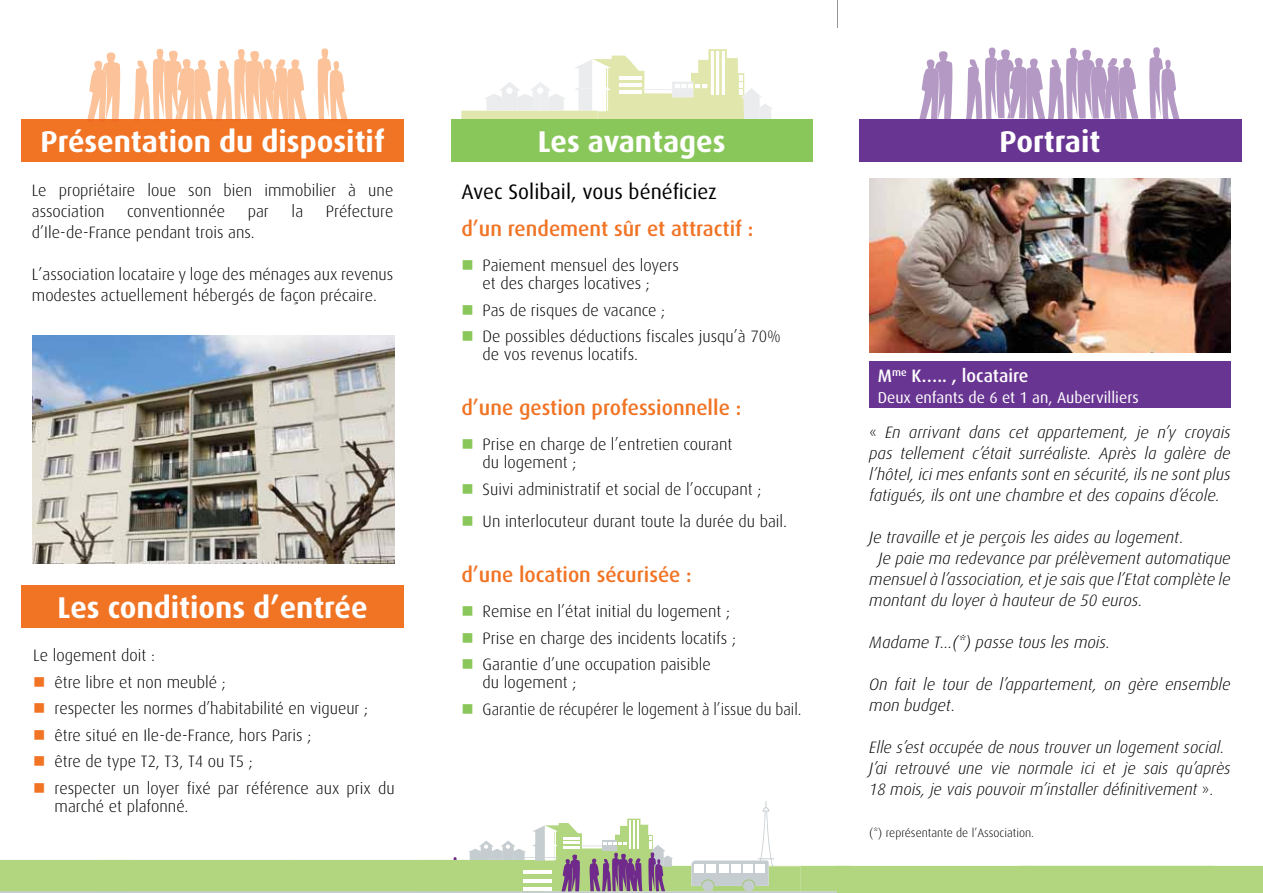
<style>
.page{position:relative;width:1263px;height:893px;background:#fff}
.page>*{position:absolute;margin:0;border:0;box-sizing:border-box;transform-origin:0 0}
.t1{font:700 30px "Dax OT";color:#fff}
.t2{font:500 21px "Dax OT";color:#f17324}
.t3{font:21px "Dax OT";color:#000}
.t4{font:500 18px "Dax OT";color:#fff}
.t5{font:300 16.5px/18px "Dax OT";color:#000}
.t6{font:italic 300 16.5px/21px "Dax OT";color:#000}
.t7{font:300 16.5px "Dax OT";color:#000;scale:.95 1}
.t8{font:15.75px "Dax OT";color:#fff}
.t9{font:300 12px "Dax OT";color:#000}
.s1{color:#8ac75b}
.s2{font-style:normal;font-size:15.75px}
.s3{color:#f17324}
</style>
<div class="page">
<svg style="left:0;top:801px;width:1263px;height:92px"></svg>
<svg style="left:837px;top:0;width:1px;height:27px"></svg>
<svg style="left:461px;top:49px;width:312px;height:70px"></svg>
<div style="left:451px;top:119px;width:361px;height:43px;background:#8ac75b"></div>
<img style="left:33px;top:335px;width:361px;height:229px">
<img style="left:869px;top:179px;width:362px;height:174px">
<svg style="left:919px;top:51px;width:34px;height:68px"></svg>
<svg style="left:1149px;top:47px;width:30px;height:72px"></svg>
<svg style="left:966px;top:48px;width:172px;height:71px"></svg>
<div style="left:21px;top:119px;width:383px;height:43px;background:#f17324"></div>
<div style="left:859px;top:119px;width:382px;height:43px;background:#693592"></div>
<div style="left:21px;top:585px;width:383px;height:42px;background:#f17324"></div>
<div style="left:869px;top:361px;width:362px;height:47px;background:#693592"></div>
<svg style="left:87px;top:52px;width:33px;height:67px"></svg>
<svg style="left:317px;top:48px;width:31px;height:71px"></svg>
<svg style="left:134px;top:49px;width:173px;height:70px"></svg>
<h1 class="t1" style="left:41px;top:125px;width:345px">Présentation du dispositif</h1>
<h1 class="t1" style="left:538px;top:125px;width:189px">Les avantages</h1>
<h1 class="t1" style="left:999px;top:125px;width:102px">Portrait</h1>
<p class="t5" style="left:32px;top:179px;width:363px;line-height:21px">Le propriétaire loue son bien immobilier à une association</p>
<p class="t3" style="left:461px;top:180px;width:257px">Avec Solibail, vous bénéficiez</p>
<p class="t2" style="left:461px;top:217px;width:294px">d’un rendement sûr et attractif :</p>
<p class="t5" style="left:461px;top:257px;width:219px;text-align:center"><span class="s1">■</span> Paiement mensuel des loyers et des charges locatives ;</p>
<p class="t5" style="left:461px;top:301px;width:205px"><span class="s1">■</span> Pas de risques de vacance ;</p>
<p class="t5" style="left:483px;top:328px;width:300px;text-indent:-21px"><span class="s1">■</span> De possibles déductions fiscales jusqu’à 70% de vos revenus locatifs.</p>
<p class="t2" style="left:461px;top:396px;width:281px">d’une gestion professionnelle :</p>
<p class="t5" style="left:483px;top:436px;width:251px;text-indent:-21px"><span class="s1">■</span> Prise en charge de l’entretien courant du logement ;</p>
<p class="t5" style="left:461px;top:480px;width:302px"><span class="s1">■</span> Suivi administratif et social de l’occupant ;</p>
<p class="t5" style="left:461px;top:513px;width:327px"><span class="s1">■</span> Un interlocuteur durant toute la durée du bail.</p>
<p class="t2" style="left:461px;top:563px;width:232px">d’une location sécurisée :</p>
<p class="t5" style="left:461px;top:603px;width:270px"><span class="s1">■</span> Remise en l’état initial du logement ;</p>
<p class="t5" style="left:461px;top:629px;width:276px"><span class="s1">■</span> Prise en charge des incidents locatifs ;</p>
<p class="t5" style="left:483px;top:656px;width:230px;text-indent:-21px"><span class="s1">■</span> Garantie d’une occupation paisible du logement ;</p>
<p class="t7" style="left:461px;top:700px;width:360px"><span class="s1">■</span> Garantie de récupérer le logement à l’issue du bail.</p>
<p class="t5" style="left:127px;top:202px;width:99px">conventionnée</p>
<p class="t5" style="left:248px;top:202px;width:23px">par</p>
<p class="t5" style="left:292px;top:202px;width:13px">la</p>
<p class="t5" style="left:326px;top:202px;width:69px">Préfecture</p>
<p class="t5" style="left:32px;top:223px;width:224px">d’Ile-de-France pendant trois ans.</p>
<p class="t5" style="left:32px;top:263px;width:363px;line-height:21px">L’association locataire y loge des ménages aux revenus modestes actuellement hébergés de façon précaire.</p>
<p class="t4" style="left:878px;top:366px;width:152px">M<sup>me</sup> K….. , locataire</p>
<p class="t8" style="left:878px;top:389px;width:262px">Deux enfants de 6 et 1 an, Aubervilliers</p>
<p class="t6" style="left:869px;top:421px;width:363px;text-align:justify"><span class="s2">«</span> En arrivant dans cet appartement, je n’y croyais pas tellement c’était surréaliste. Après la galère de l’hôtel, ici mes enfants sont en sécurité, ils ne sont plus fatigués, ils ont une chambre et des copains d’école.</p>
<p class="t6" style="left:869px;top:526px;width:316px">Je travaille et je perçois les aides au logement.</p>
<p class="t6" style="left:878px;top:548px;width:354px">Je paie ma redevance par prélèvement automatique</p>
<p class="t6" style="left:869px;top:569px;width:363px">mensuel à l’association, et je sais que l’Etat complète le</p>
<p class="t6" style="left:869px;top:590px;width:275px">montant du loyer à hauteur de 50 euros.</p>
<p class="t6" style="left:869px;top:632px;width:242px">Madame T…(*) passe tous les mois.</p>
<p class="t6" style="left:869px;top:673px;width:363px">On fait le tour de l’appartement, on gère ensemble mon budget.</p>
<p class="t6" style="left:869px;top:736px;width:363px">Elle s’est occupée de nous trouver un logement social.<br>J’ai retrouvé une vie normale ici et je sais qu’après<br>18 mois, je vais pouvoir m’installer définitivement <span class="s2">».</span></p>
<p class="t9" style="left:869px;top:826px;width:166px">(*) représentante de l’Association.</p>
<h1 class="t1" style="left:58px;top:590px;width:311px">Les conditions d’entrée</h1>
<p class="t5" style="left:33px;top:647px;width:123px">Le logement doit :</p>
<p class="t5" style="left:33px;top:673px;width:194px"><span class="s3">■</span> être libre et non meublé ;</p>
<p class="t5" style="left:33px;top:700px;width:336px"><span class="s3">■</span> respecter les normes d’habitabilité en vigueur ;</p>
<p class="t5" style="left:33px;top:726px;width:280px"><span class="s3">■</span> être situé en Ile-de-France, hors Paris ;</p>
<p class="t5" style="left:33px;top:753px;width:221px"><span class="s3">■</span> être de type T2, T3, T4 ou T5 ;</p>
<p class="t5" style="left:55px;top:779px;width:342px;text-indent:-21px"><span class="s3">■</span> respecter un loyer fixé par référence aux prix du marché et plafonné.</p>
</div>
